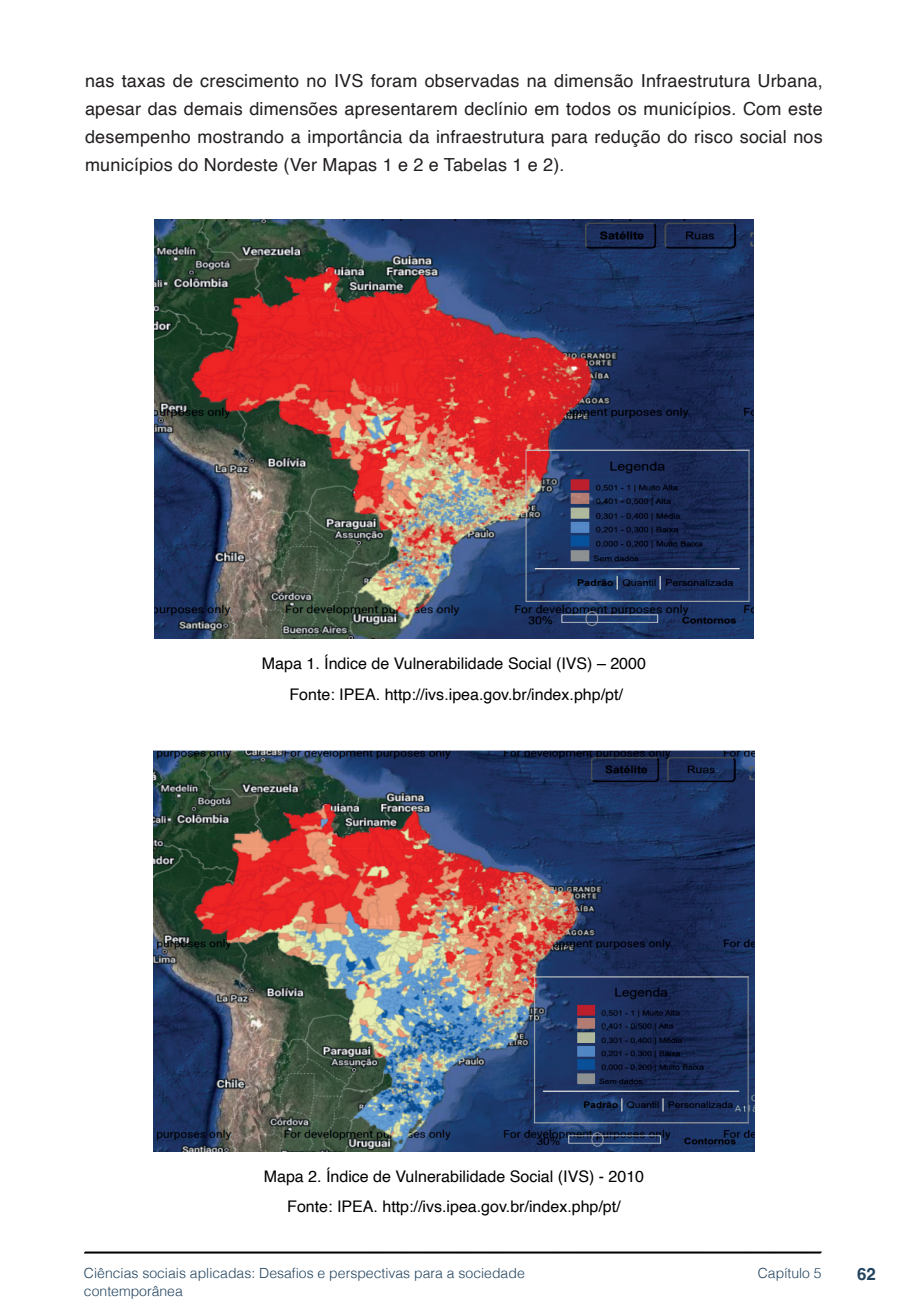
<style>
.page{position:relative;width:908px;height:1304px;background:#fff}
.page>*{position:absolute;margin:0;border:0;box-sizing:border-box;transform-origin:0 0}
.txt{font:18px/28px "Helvetica";letter-spacing:.01em;color:#231f20;text-align:justify}
.t1{font:700 16.8px "Helvetica";color:#23445f}
.imagens_graf_tab{font:16px "Helvetica";color:#000}
.t2{font:300 14px/18px "Helvetica";color:#23445f}
</style>
<div class="page">
<svg style="left:84px;top:1251px;width:737px;height:3px;background:#515151"></svg>
<img style="left:154px;top:219px;width:599px;height:420px">
<img style="left:153px;top:750px;width:601px;height:401px">
<p class="txt" style="left:85px;top:67px;width:738px">nas taxas de crescimento no IVS foram observadas na dimensão Infraestrutura Urbana, apesar das demais dimensões apresentarem declínio em todos os municípios. Com este desempenho mostrando a importância da infraestrutura para redução do risco social nos municípios do Nordeste (Ver Mapas 1 e 2 e Tabelas 1 e 2).</p>
<p class="imagens_graf_tab" style="left:262px;top:651px;width:385px">Mapa 1. Índice de Vulnerabilidade Social (IVS) – 2000</p>
<p class="imagens_graf_tab" style="left:289px;top:682px;width:335px">Fonte: IPEA. http://ivs.ipea.gov.br/index.php/pt/</p>
<p class="imagens_graf_tab" style="left:264px;top:1164px;width:382px">Mapa 2. Índice de Vulnerabilidade Social (IVS) - 2010</p>
<p class="imagens_graf_tab" style="left:287px;top:1194px;width:335px">Fonte: IPEA. http://ivs.ipea.gov.br/index.php/pt/</p>
<p class="t2" style="left:84px;top:1263px;width:442px">Ciências sociais aplicadas: Desafios e perspectivas para a sociedade contemporânea</p>
<p class="t2" style="left:757px;top:1263px;width:65px">Capítulo 5</p>
<p class="t1" style="left:856px;top:1264px;width:20px">62</p>
</div>
